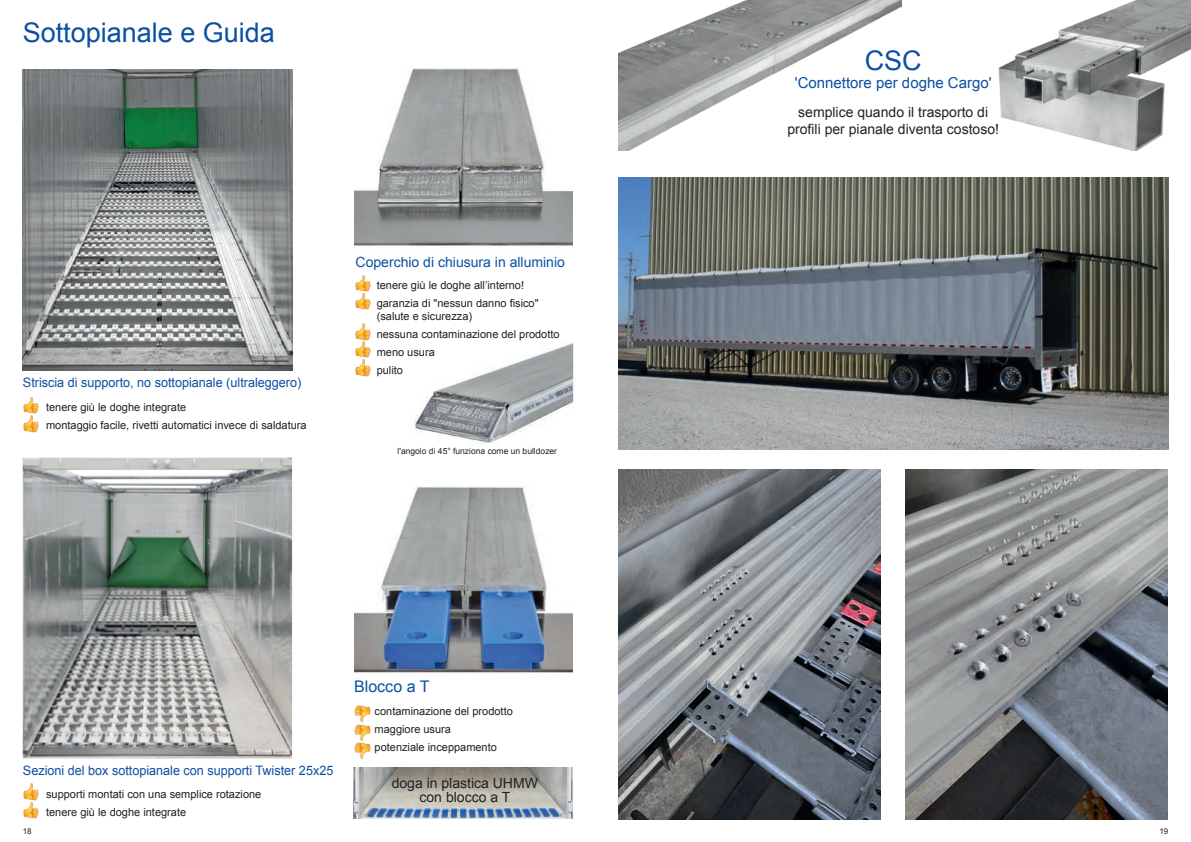
<style>
.page{position:relative;width:1191px;height:842px;background:#fff}
.page>*{position:absolute;margin:0;border:0;box-sizing:border-box;transform-origin:0 0}
.t1{font:27px "Arial";color:#0a4fa2}
.t2{font:16px "Arial";color:#0a4fa2}
.t3{font:15px "Arial";color:#0a4fa2}
.t4{font:14px/14px "Arial";color:#231f20;text-align:center}
.t5{font:14px "Arial";color:#0a4fa2}
.t6{font:13px "Arial";color:#0a4fa2}
.t7{font:11px/18px "Arial";color:#231f20}
.t8{font:8.5px "Arial";color:#231f20}
.t9{font:8px "Arial";color:#231f20}
</style>
<div class="page">
<img style="left:618px;top:178px;width:550px;height:272px">
<img style="left:901px;top:0;width:290px;height:150px">
<img style="left:618px;top:0;width:283px;height:150px">
<img style="left:618px;top:470px;width:262px;height:349px">
<img style="left:905px;top:469px;width:262px;height:350px">
<img style="left:23px;top:70px;width:269px;height:301px">
<img style="left:23px;top:458px;width:269px;height:300px">
<img style="left:354px;top:486px;width:218px;height:187px">
<img style="left:354px;top:68px;width:218px;height:179px">
<img style="left:414px;top:343px;width:159px;height:101px">
<img style="left:354px;top:705px;width:17px;height:17px">
<img style="left:354px;top:724px;width:17px;height:35px">
<img style="left:355px;top:323px;width:16px;height:53px">
<img style="left:355px;top:293px;width:16px;height:17px">
<img style="left:355px;top:275px;width:16px;height:16px">
<img style="left:353px;top:767px;width:219px;height:52px">
<img style="left:23px;top:783px;width:16px;height:35px">
<img style="left:23px;top:397px;width:16px;height:35px">
<h1 class="t1" style="left:23px;top:15px;width:254px">Sottopianale e Guida</h1>
<p class="t6" style="left:23px;top:374px;width:280px">Striscia di supporto, no sottopianale (ultraleggero)</p>
<p class="t7" style="left:46px;top:398px;width:262px">tenere giù le doghe integrate<br>montaggio facile, rivetti automatici invece di saldatura</p>
<p class="t5" style="left:355px;top:253px;width:211px">Coperchio di chiusura in alluminio</p>
<p class="t7" style="left:377px;top:276px;width:163px">tenere giù le doghe all’interno! garanzia di "nessun danno fisico"</p>
<p class="t7" style="left:377px;top:307px;width:184px">(salute e sicurezza)<br>nessuna contaminazione del prodotto meno usura<br>pulito</p>
<p class="t8" style="left:397px;top:445px;width:161px">l'angolo di 45° funziona come un bulldozer</p>
<p class="t6" style="left:23px;top:762px;width:312px">Sezioni del box sottopianale con supporti Twister 25x25</p>
<p class="t7" style="left:46px;top:785px;width:217px">supporti montati con una semplice rotazione tenere giù le doghe integrate</p>
<h2 class="t2" style="left:354px;top:676px;width:77px">Blocco a T</h2>
<p class="t7" style="left:374px;top:702px;width:140px">contaminazione del prodotto maggiore usura<br>potenziale inceppamento</p>
<p class="t4" style="left:392px;top:776px;width:148px">doga in plastica UHMW con blocco a T</p>
<h1 class="t1" style="left:864px;top:43px;width:58px">CSC</h1>
<h3 class="t3" style="left:795px;top:73px;width:198px">'Connettore per doghe Cargo'</h3>
<p class="t4" style="left:787px;top:104px;width:213px;line-height:16.8px">semplice quando il trasporto di profili per pianale diventa costoso!</p>
<p class="t9" style="left:23px;top:825px;width:10px">18</p>
<p class="t9" style="left:1159px;top:825px;width:10px">19</p>
</div>
